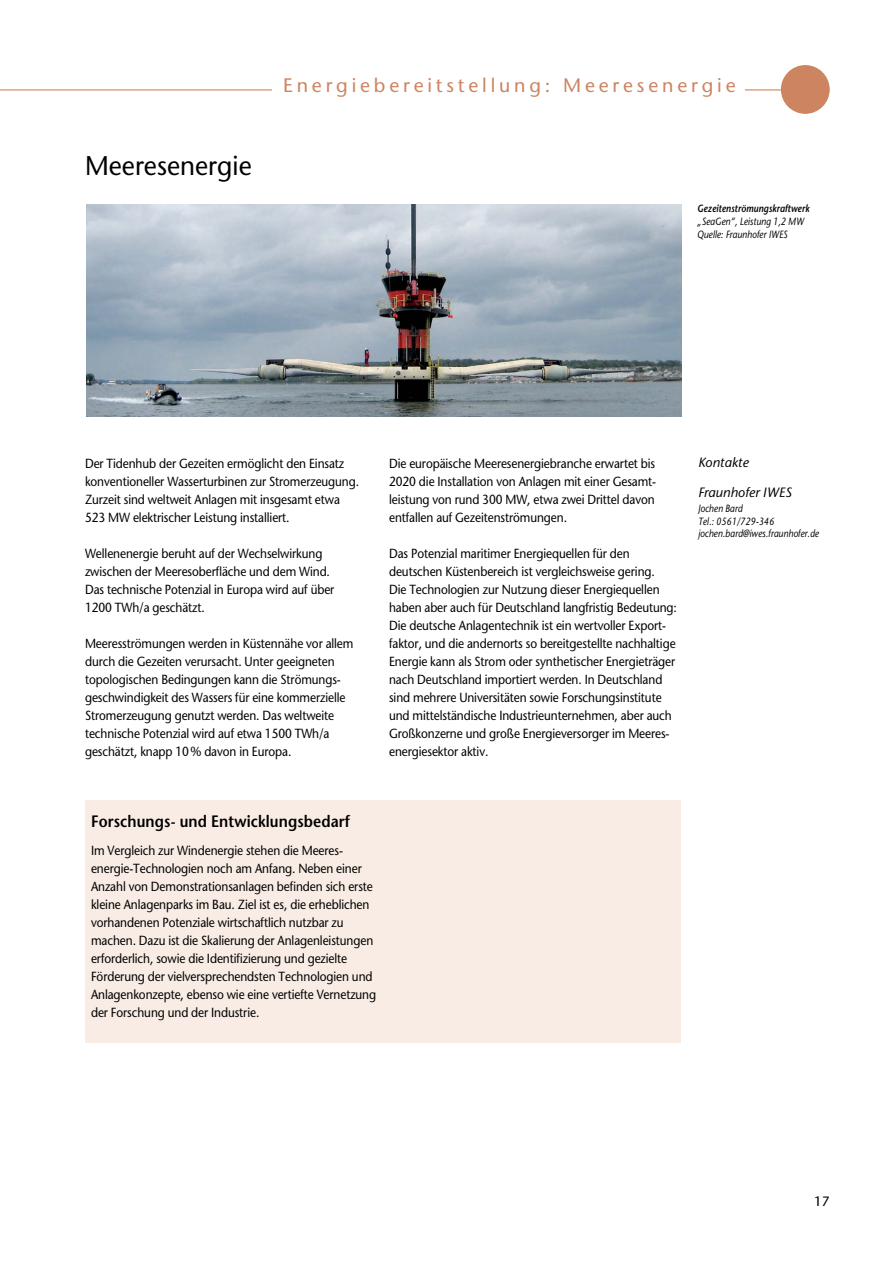
<style>
.page{position:relative;width:893px;height:1263px;background:#fff}
.page>*{position:absolute;margin:0;border:0;box-sizing:border-box;transform-origin:0 0}
.t1{font:27px "Stone Sans";color:#000;scale:.95 1}
.t2{font:19.5px "Stone Sans";letter-spacing:.195em;color:#cd8461}
.t3{font:600 16.5px "Stone Sans";letter-spacing:.005em;color:#000;scale:.9 1}
.t4{font:italic 13.5px "Stone Sans";color:#000}
.t5{font:13.5px "Stone Sans";color:#000}
.t6{font:13.2px/18px "Stone Sans";letter-spacing:-.01em;color:#000;scale:.9 1}
.t7{font:italic 10.5px/12.8px "Stone Sans";color:#000;scale:.85 1}
.t8{font:italic 600 10.5px "Stone Sans";color:#000;scale:.85 1}
</style>
<div class="page">
<hr style="left:0;top:89px;width:830px;height:1px;background:#cd8461">
<div style="left:272px;top:70px;width:472px;height:30px;background:#fff"></div>
<div style="left:781px;top:65px;width:49px;height:49px;background:#cd8461;border-radius:50%"></div>
<img style="left:86px;top:204px;width:595px;height:213px">
<div style="left:85px;top:800px;width:595px;height:243px;background:#f8ece5"></div>
<h1 class="t1" style="left:85px;top:149px;width:177px">Meeresenergie</h1>
<h2 class="t2" style="left:283px;top:74px;width:454px">Energiebereitstellung: Meeresenergie</h2>
<p class="t8" style="left:697px;top:202px;width:133px">Gezeitenströmungskraftwerk</p>
<p class="t7" style="left:697px;top:215px;width:127px">„SeaGen“, Leistung 1,2 MW<br>Quelle: Fraunhofer IWES</p>
<p class="t6" style="left:85px;top:454px;width:306px">Der Tidenhub der Gezeiten ermöglicht den Einsatz konventioneller Wasserturbinen zur Stromerzeugung.<br>Zurzeit sind weltweit Anlagen mit insgesamt etwa 523 MW elektrischer Leistung installiert.</p>
<p class="t6" style="left:85px;top:544px;width:279px">Wellenenergie beruht auf der Wechselwirkung zwischen der Meeresoberfläche und dem Wind.<br>Das technische Potenzial in Europa wird auf über 1200 TWh/a geschätzt.</p>
<p class="t6" style="left:85px;top:634px;width:300px">Meeresströmungen werden in Küstennähe vor allem durch die Gezeiten verursacht. Unter geeigneten topologischen Bedingungen kann die Strömungs&shy;geschwindigkeit des Wassers für eine kommerzielle Stromerzeugung genutzt werden. Das weltweite technische Potenzial wird auf etwa 1500 TWh/a geschätzt, knapp 10% davon in Europa.</p>
<p class="t6" style="left:389px;top:454px;width:297px;text-align:justify">Die europäische Meeresenergiebranche erwartet bis 2020 die Installation von Anlagen mit einer Gesamt&shy;leistung von rund 300 MW, etwa zwei Drittel davon entfallen auf Gezeitenströmungen.</p>
<p class="t6" style="left:389px;top:544px;width:321px">Das Potenzial maritimer Energiequellen für den deutschen Küstenbereich ist vergleichsweise gering.<br>Die Technologien zur Nutzung dieser Energiequellen haben aber auch für Deutschland langfristig Bedeutung:<br>Die deutsche Anlagentechnik ist ein wertvoller Export&shy;faktor, und die andernorts so bereitgestellte nachhaltige Energie kann als Strom oder synthetischer Energieträger nach Deutschland importiert werden. In Deutschland sind mehrere Universitäten sowie Forschungsinstitute und mittelständische Industrieunternehmen, aber auch Großkonzerne und große Energieversorger im Meeres&shy;energiesektor aktiv.</p>
<p class="t4" style="left:698px;top:455px;width:52px">Kontakte</p>
<p class="t4" style="left:698px;top:484px;width:95px">Fraunhofer IWES</p>
<p class="t7" style="left:698px;top:502px;width:144px">Jochen Bard<br>Tel.: 0561/729-346 jochen.bard@iwes.fraunhofer.de</p>
<p class="t3" style="left:91px;top:811px;width:289px">Forschungs- und Entwicklungsbedarf</p>
<p class="t6" style="left:91px;top:841px;width:318px">Im Vergleich zur Windenergie stehen die Meeres&shy;energie-Technologien noch am Anfang. Neben einer Anzahl von Demonstrationsanlagen befinden sich erste kleine Anlagenparks im Bau. Ziel ist es, die erheblichen vorhandenen Potenziale wirtschaftlich nutzbar zu machen. Dazu ist die Skalierung der Anlagenleistungen erforderlich, sowie die Identifizierung und gezielte Förderung der vielversprechendsten Technologien und Anlagenkonzepte, ebenso wie eine vertiefte Vernetzung der Forschung und der Industrie.</p>
<p class="t5" style="left:814px;top:1193px;width:17px">17</p>
</div>
